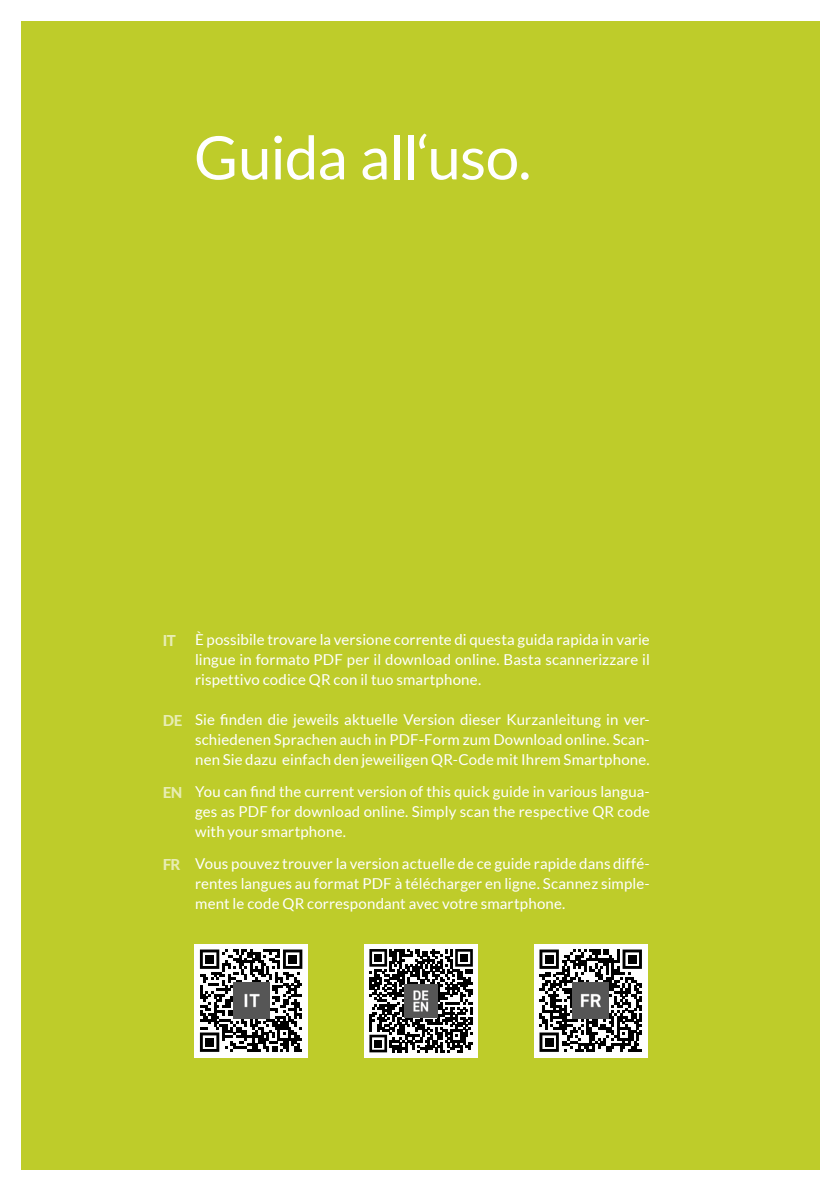
<style>
.page{position:relative;width:840px;height:1191px;background:#fff}
.page>*{position:absolute;margin:0;border:0;box-sizing:border-box;transform-origin:0 0}
.Überschriften{font:60px "Lato";letter-spacing:-.015em;color:#fff}
.Fließtext{font:15px/20px "Lato";letter-spacing:.01em;color:#fff;text-align:justify}
.t1{font:800 15px "Lato";letter-spacing:.01em;color:#fff}
</style>
<div class="page">
<div style="left:21px;top:21px;width:797px;height:1149px;background:#becc2a"></div>
<div style="left:364px;top:944px;width:113px;height:113px;background:#fff"></div>
<svg style="left:369px;top:949px;width:103px;height:103px"></svg>
<div style="left:374px;top:954px;width:8px;height:7px;background:#000"></div>
<div style="left:460px;top:954px;width:7px;height:7px;background:#000"></div>
<div style="left:374px;top:1039px;width:8px;height:8px;background:#000"></div>
<img style="left:404px;top:984px;width:33px;height:33px">
<div style="left:194px;top:944px;width:114px;height:113px;background:#fff"></div>
<svg style="left:200px;top:949px;width:102px;height:102px"></svg>
<div style="left:205px;top:955px;width:9px;height:8px;background:#000"></div>
<div style="left:288px;top:955px;width:8px;height:8px;background:#000"></div>
<div style="left:205px;top:1038px;width:9px;height:8px;background:#000"></div>
<img style="left:233px;top:982px;width:36px;height:36px">
<div style="left:533px;top:944px;width:114px;height:113px;background:#fff"></div>
<svg style="left:539px;top:949px;width:102px;height:102px"></svg>
<div style="left:544px;top:955px;width:9px;height:8px;background:#000"></div>
<div style="left:627px;top:955px;width:9px;height:8px;background:#000"></div>
<div style="left:544px;top:1038px;width:9px;height:8px;background:#000"></div>
<img style="left:572px;top:982px;width:36px;height:36px">
<p class="Überschriften" style="left:194px;top:124px;width:338px">Guida all‘uso.</p>
<p class="t1" style="left:162px;top:629px;width:15px">IT</p>
<p class="t1" style="left:162px;top:709px;width:22px">DE</p>
<p class="t1" style="left:162px;top:782px;width:22px">EN</p>
<p class="t1" style="left:162px;top:853px;width:20px">FR</p>
<p class="Fließtext" style="left:195px;top:629px;width:456px">È possibile trovare la versione corrente di questa guida rapida in varie lingue in formato PDF per il download online. Basta scannerizzare il rispettivo codice QR con il tuo smartphone.</p>
<p class="Fließtext" style="left:195px;top:709px;width:456px">Sie finden die jeweils aktuelle Version dieser Kurzanleitung in ver&shy;schiedenen Sprachen auch in PDF-Form zum Download online. Scan&shy;nen Sie dazu einfach den jeweiligen QR-Code mit Ihrem Smartphone.</p>
<p class="Fließtext" style="left:195px;top:781px;width:456px">You can find the current version of this quick guide in various langua&shy;ges as PDF for download online. Simply scan the respective QR code with your smartphone.</p>
<p class="Fließtext" style="left:195px;top:853px;width:456px">Vous pouvez trouver la version actuelle de ce guide rapide dans diffé&shy;rentes langues au format PDF à télécharger en ligne. Scannez simple&shy;ment le code QR correspondant avec votre smartphone.</p>
</div>
